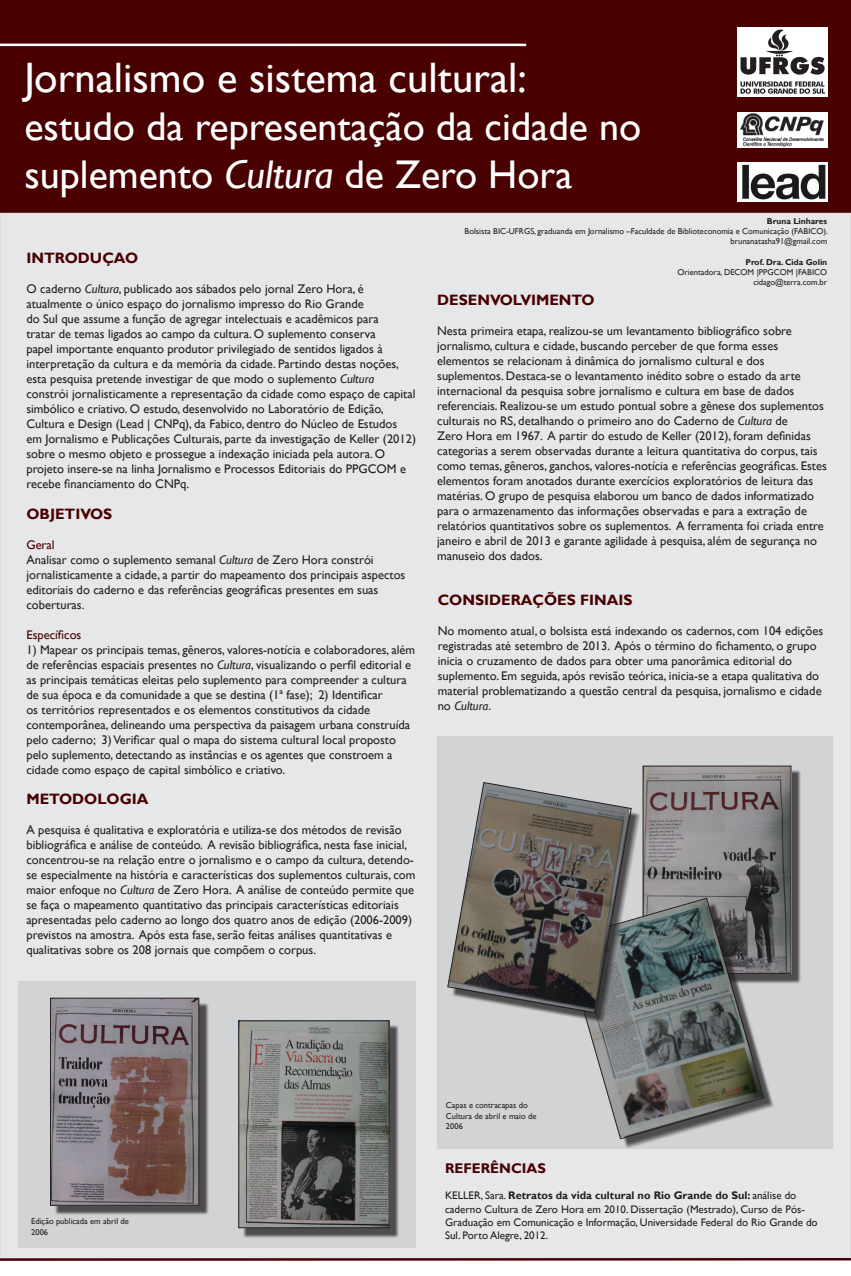
<style>
.page{position:relative;width:851px;height:1276px;background:#fff}
.page>*{position:absolute;margin:0;border:0;box-sizing:border-box;transform-origin:0 0}
.t1{font:42.5px "Gill Sans";color:#fff}
.t2{font:40px/48px "Gill Sans";color:#fff}
.t3{font:700 15px "Gill Sans";color:#490000}
.t4{font:700 14px "Gill Sans";color:#490000}
.t5{font:12.5px/15px "Gill Sans";color:#231f20}
.t6{font:12.5px "Gill Sans";color:#490000}
.t7{font:11px/13.2px "Gill Sans";color:#231f20}
.t8{font:8.5px/10.2px "Gill Sans";color:#231f20;text-align:right}
.t9{font:700 8.5px "Gill Sans";color:#231f20}
.s1{font-style:italic}
.s2{color:#490000}
.s3{font-weight:700}
</style>
<div class="page">
<div style="left:0;top:0;width:850px;height:213px;background:#490000"></div>
<div style="left:0;top:0;width:850px;height:213px;border:1px solid #490000"></div>
<img style="left:737px;top:28px;width:90px;height:69px">
<img style="left:737px;top:113px;width:90px;height:35px">
<div style="left:0;top:213px;width:850px;height:1045px;background:#e6e7e9"></div>
<hr style="left:0;top:44px;width:526px;height:2px;background:#fff">
<svg style="left:0;top:1258px;width:850px;height:3px;background:#642828"></svg>
<div style="left:437px;top:736px;width:395px;height:412px;background:#d2d3d5"></div>
<div style="left:646px;top:770px;width:155px;height:213px;background:#231f20;opacity:.75"></div>
<img style="left:644px;top:767px;width:145px;height:205px">
<div style="left:642px;top:765px;width:149px;height:209px;border:1px solid #231f20"></div>
<div style="left:18px;top:981px;width:398px;height:267px;background:#d2d3d5"></div>
<div style="left:567px;top:902px;width:206px;height:246px;background:#231f20;opacity:.75"></div>
<svg style="left:567px;top:897px;width:197px;height:243px"></svg>
<img style="left:737px;top:162px;width:90px;height:40px">
<div style="left:242px;top:1024px;width:157px;height:214px;background:#231f20;opacity:.75"></div>
<img style="left:240px;top:1022px;width:147px;height:204px">
<div style="left:238px;top:1020px;width:151px;height:208px;border:1px solid #231f20"></div>
<div style="left:54px;top:1002px;width:155px;height:213px;background:#231f20;opacity:.75"></div>
<img style="left:52px;top:999px;width:145px;height:204px">
<div style="left:50px;top:997px;width:149px;height:208px;border:1px solid #231f20"></div>
<div style="left:451px;top:786px;width:190px;height:237px;background:#231f20;opacity:.75"></div>
<svg style="left:447px;top:782px;width:185px;height:232px"></svg>
<h1 class="t1" style="left:24px;top:53px;width:504px">Jornalismo e sistema cultural:</h1>
<h2 class="t2" style="left:24px;top:103px;width:618px">estudo da representação da cidade no suplemento <span class="s1">Cultura</span> de Zero Hora</h2>
<p class="t3" style="left:26px;top:249px;width:113px">INTRODUÇAO</p>
<p class="t5" style="left:26px;top:281px;width:391px">O caderno <span class="s1">Cultura</span>, publicado aos sábados pelo jornal Zero Hora, é atualmente o único espaço do jornalismo impresso do Rio Grande<br>do Sul que assume a função de agregar intelectuais e acadêmicos para<br>tratar de temas ligados ao campo da cultura. O suplemento conserva<br>papel importante enquanto produtor privilegiado de sentidos ligados à interpretação da cultura e da memória da cidade. Partindo destas noções, esta pesquisa pretende investigar de que modo o suplemento <span class="s1">Cultura </span>constrói jornalisticamente a representação da cidade como espaço de capital simbólico e criativo. O estudo, desenvolvido no Laboratório de Edição, Cultura e Design (Lead | CNPq), da Fabico, dentro do Núcleo de Estudos<br>em Jornalismo e Publicações Culturais, parte da investigação de Keller (2012) sobre o mesmo objeto e prossegue a indexação iniciada pela autora. O projeto insere-se na linha Jornalismo e Processos Editoriais do PPGCOM e recebe financiamento do CNPq.</p>
<p class="t3" style="left:26px;top:505px;width:87px">OBJETIVOS</p>
<p class="t5" style="left:26px;top:538px;width:380px"><span class="s2">Geral<br></span>Analisar como o suplemento semanal <span class="s1">Cultura</span> de Zero Hora constrói jornalisticamente a cidade, a partir do mapeamento dos principais aspectos editoriais do caderno e das referências geográficas presentes em suas coberturas.</p>
<p class="t6" style="left:26px;top:628px;width:56px">Específicos</p>
<p class="t5" style="left:26px;top:643px;width:390px">1) Mapear os principais temas, gêneros, valores-notícia e colaboradores, além de referências espaciais presentes no <span class="s1">Cultura</span>, visualizando o perfil editorial e as principais temáticas eleitas pelo suplemento para compreender a cultura de sua época e da comunidade a que se destina (1ª fase); 2) Identificar<br>os territórios representados e os elementos constitutivos da cidade contemporânea, delineando uma perspectiva da paisagem urbana construída pelo caderno; 3) Verificar qual o mapa do sistema cultural local proposto pelo suplemento, detectando as instâncias e os agentes que constroem a cidade como espaço de capital simbólico e criativo.</p>
<p class="t3" style="left:26px;top:790px;width:124px">METODOLOGIA</p>
<p class="t5" style="left:26px;top:823px;width:390px">A pesquisa é qualitativa e exploratória e utiliza-se dos métodos de revisão bibliográfica e análise de conteúdo. A revisão bibliográfica, nesta fase inicial, concentrou-se na relação entre o jornalismo e o campo da cultura, detendo&shy;se especialmente na história e características dos suplementos culturais, com maior enfoque no <span class="s1">Cultura</span> de Zero Hora. A análise de conteúdo permite que se faça o mapeamento quantitativo das principais características editoriais apresentadas pelo caderno ao longo dos quatro anos de edição (2006-2009) previstos na amostra. Após esta fase, serão feitas análises quantitativas e qualitativas sobre os 208 jornais que compõem o corpus.</p>
<p class="t9" style="left:766px;top:216px;width:62px">Bruna Linhares</p>
<p class="t8" style="left:464px;top:226px;width:365px">Bolsista BIC-UFRGS, graduanda em Jornalismo –Faculdade de Biblioteconomia e Comunicação (FABICO). brunanatasha91@gmail.com</p>
<p class="t9" style="left:745px;top:257px;width:83px">Prof. Dra. Cida Golin</p>
<p class="t8" style="left:677px;top:267px;width:151px">Orientadora, DECOM |PPGCOM |FABICO cidago@terra.com.br</p>
<p class="t3" style="left:437px;top:291px;width:159px">DESENVOLVIMENTO</p>
<p class="t5" style="left:437px;top:323px;width:391px">Nesta primeira etapa, realizou-se um levantamento bibliográfico sobre jornalismo, cultura e cidade, buscando perceber de que forma esses elementos se relacionam à dinâmica do jornalismo cultural e dos suplementos. Destaca-se o levantamento inédito sobre o estado da arte internacional da pesquisa sobre jornalismo e cultura em base de dados referenciais. Realizou-se um estudo pontual sobre a gênese dos suplementos culturais no RS, detalhando o primeiro ano do Caderno de <span class="s1">Cultura</span> de<br>Zero Hora em 1967. A partir do estudo de Keller (2012), foram definidas categorias a serem observadas durante a leitura quantitativa do corpus, tais como temas, gêneros, ganchos, valores-notícia e referências geográficas. Estes elementos foram anotados durante exercícios exploratórios de leitura das matérias. O grupo de pesquisa elaborou um banco de dados informatizado para o armazenamento das informações observadas e para a extração de relatórios quantitativos sobre os suplementos. A ferramenta foi criada entre janeiro e abril de 2013 e garante agilidade à pesquisa, além de segurança no manuseio dos dados.</p>
<p class="t3" style="left:437px;top:590px;width:196px">CONSIDERAÇÕES FINAIS</p>
<p class="t5" style="left:437px;top:623px;width:387px">No momento atual, o bolsista está indexando os cadernos, com 104 edições registradas até setembro de 2013. Após o término do fichamento, o grupo inicia o cruzamento de dados para obter uma panorâmica editorial do suplemento. Em seguida, após revisão teórica, inicia-se a etapa qualitativa do material problematizando a questão central da pesquisa, jornalismo e cidade no <span class="s1">Cultura</span>.</p>
<p class="t8" style="left:31px;top:1216px;width:99px;text-align:left">Edição publicada em abril de<br>2006</p>
<p class="t8" style="left:446px;top:1100px;width:92px;text-align:left">Capas e contracapas do<br>Cultura de abril e maio de<br>2006</p>
<p class="t4" style="left:445px;top:1159px;width:102px">REFERÊNCIAS</p>
<p class="t7" style="left:445px;top:1189px;width:374px">KELLER, Sara. <span class="s3">Retratos da vida cultural no Rio Grande do Sul:</span> análise do caderno Cultura de Zero Hora em 2010. Dissertação (Mestrado), Curso de Pós-Graduação em Comunicação e Informação, Universidade Federal do Rio Grande do Sul. Porto Alegre, 2012.</p>
</div>
